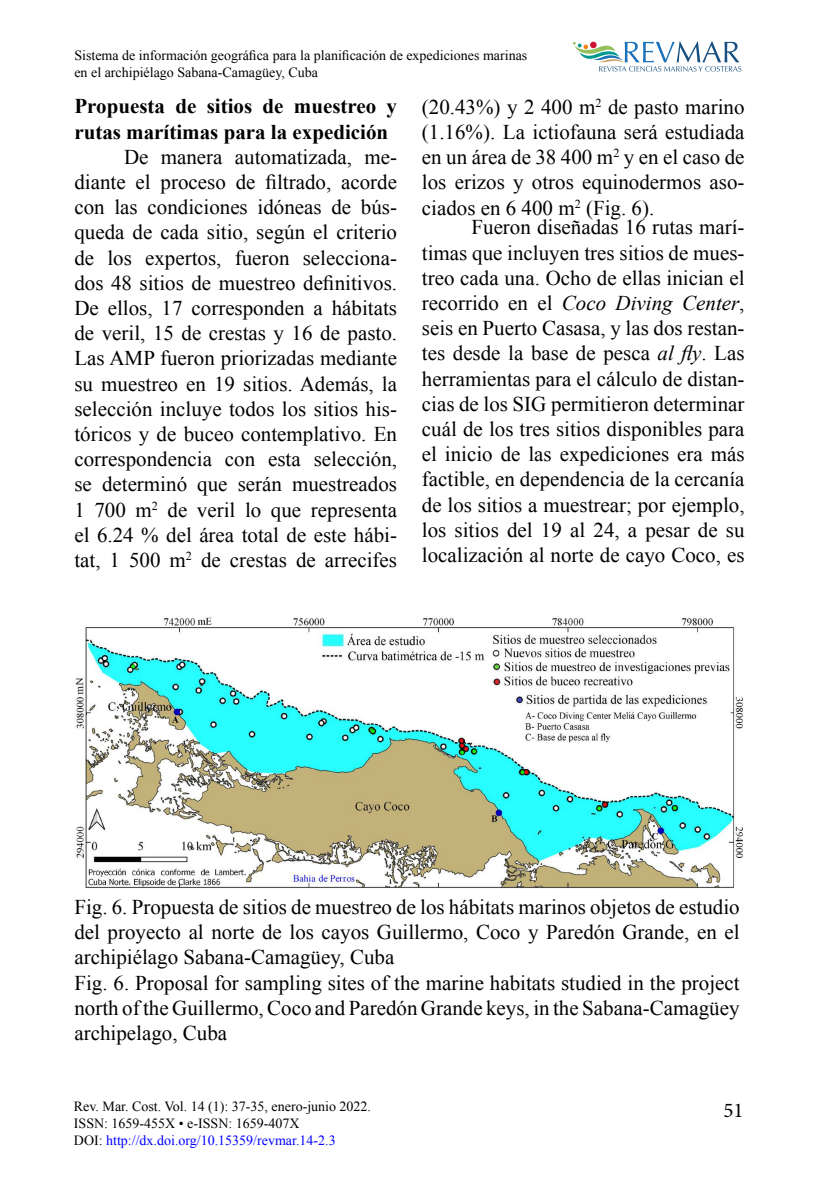
<style>
.page{position:relative;width:819px;height:1197px;background:#fff}
.page>*{position:absolute;margin:0;border:0;box-sizing:border-box;transform-origin:0 0}
.t1{font:21px/25.2px "Times New Roman";color:#000;text-align:justify}
.t2{font:700 21px/25.2px "Times New Roman";color:#000}
.t3{font:21px "Minion Pro";color:#000}
.t4{font:14px/16.8px "Times New Roman";color:#000}
.s1{font-style:italic}
.s2{color:#00f}
</style>
<div class="page">
<svg style="left:573px;top:41px;width:168px;height:31px"></svg>
<img style="left:75px;top:617px;width:668px;height:272px">
<p class="t4" style="left:74px;top:47px;width:454px">Sistema de información geográfica para la planificación de expediciones marinas en el archipiélago Sabana-Camagüey, Cuba</p>
<p class="t2" style="left:74px;top:93px;width:324px">Propuesta de sitios de muestreo y rutas marítimas para la expedición</p>
<p class="t1" style="left:74px;top:144px;width:324px;text-indent:50px">De manera automatizada, me&shy;diante el proceso de filtrado, acorde con las condiciones idóneas de bús&shy;queda de cada sitio, según el criterio de los expertos, fueron selecciona&shy;dos 48 sitios de muestreo definitivos.<br>De ellos, 17 corresponden a hábitats de veril, 15 de crestas y 16 de pasto.<br>Las AMP fueron priorizadas mediante su muestreo en 19 sitios. Además, la selección incluye todos los sitios his&shy;tóricos y de buceo contemplativo. En correspondencia con esta selección, se determinó que serán muestreados 1 700 m<sup>2</sup> de veril lo que representa el 6.24 % del área total de este hábi&shy;tat, 1 500 m<sup>2</sup> de crestas de arrecifes</p>
<p class="t1" style="left:422px;top:94px;width:324px">(20.43%) y 2 400 m<sup>2</sup> de pasto marino (1.16%). La ictiofauna será estudiada en un área de 38 400 m<sup>2</sup> y en el caso de los erizos y otros equinodermos aso&shy;ciados en 6 400 m<sup>2</sup> (Fig. 6).</p>
<p class="t1" style="left:422px;top:214px;width:324px;text-indent:50px">Fueron diseñadas 16 rutas marí&shy;timas que incluyen tres sitios de mues&shy;treo cada una. Ocho de ellas inician el recorrido en el <span class="s1">Coco Diving Center</span>, seis en Puerto Casasa, y las dos restan&shy;tes desde la base de pesca <span class="s1">al fly</span>. Las herramientas para el cálculo de distan&shy;cias de los SIG permitieron determinar cuál de los tres sitios disponibles para el inicio de las expediciones era más factible, en dependencia de la cercanía de los sitios a muestrear; por ejemplo, los sitios del 19 al 24, a pesar de su localización al norte de cayo Coco, es</p>
<p class="t1" style="left:74px;top:894px;width:667px;text-align:left">Fig. 6. Propuesta de sitios de muestreo de los hábitats marinos objetos de estudio del proyecto al norte de los cayos Guillermo, Coco y Paredón Grande, en el archipiélago Sabana-Camagüey, Cuba<br>Fig. 6. Proposal for sampling sites of the marine habitats studied in the project north of the Guillermo, Coco and Paredón Grande keys, in the Sabana-Camagüey archipelago, Cuba</p>
<p class="t4" style="left:74px;top:1098px;width:299px">Rev. Mar. Cost. Vol. 14 (1): 37-35, enero-junio 2022.<br>ISSN: 1659-455X • e-ISSN: 1659-407X<br>DOI: <span class="s2">http://dx.doi.org/10.15359/revmar.14-2.3</span></p>
<p class="t3" style="left:723px;top:1096px;width:22px">51</p>
</div>
